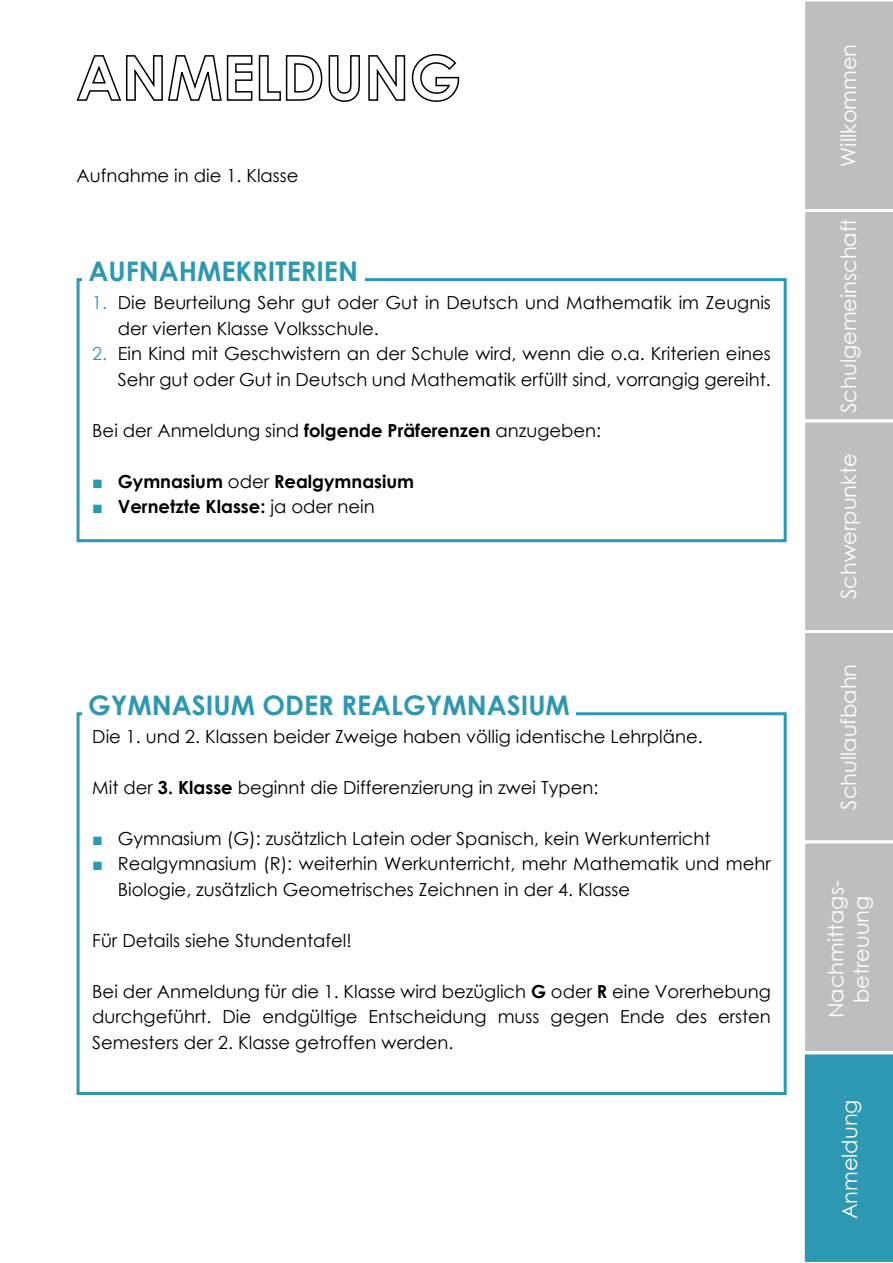
<style>
.page{position:relative;width:893px;height:1263px;background:#fff}
.page>*{position:absolute;margin:0;border:0;box-sizing:border-box;transform-origin:0 0}
.t1{font:700 27px "Century Gothic";color:#2d98b2}
.t2{font:21px/25.2px "Century Gothic";color:#fff;text-align:center}
.t3{font:18px/25.5px "Century Gothic";color:#000}
.t4{font:700 18px "Century Gothic";color:#000}
.s1{color:#2d98b2}
.s2{font-weight:700}
.s3{font-weight:400;color:#2d98b2}
.s4{font-weight:400}
</style>
<div class="page">
<svg style="left:76px;top:54px;width:384px;height:48px"></svg>
<svg style="left:804px;top:1px;width:89px;height:1261px;background:#a6b9bf"></svg>
<div style="left:77px;top:278px;width:710px;height:264px;border:3px solid #2d98b2"></div>
<div style="left:82px;top:260px;width:282px;height:34px;background:#fff"></div>
<div style="left:77px;top:712px;width:710px;height:383px;border:3px solid #2d98b2"></div>
<div style="left:82px;top:695px;width:494px;height:34px;background:#fff"></div>
<p class="t3" style="left:77px;top:162px;width:224px">Aufnahme in die 1. Klasse</p>
<h1 class="t1" style="left:89px;top:250px;width:271px">AUFNAHMEKRITERIEN</h1>
<p class="t3" style="left:118px;top:289px;width:655px;text-indent:-26px"><span class="s1">1.</span> Die Beurteilung Sehr gut oder Gut in Deutsch und Mathematik im Zeugnis der vierten Klasse Volksschule.</p>
<p class="t3" style="left:92px;top:340px;width:680px;text-align:right"><span class="s1">2.</span> Ein Kind mit Geschwistern an der Schule wird, wenn die o.a. Kriterien eines<br>Sehr gut oder Gut in Deutsch und Mathematik erfüllt sind, vorrangig gereiht.</p>
<p class="t3" style="left:92px;top:417px;width:510px">Bei der Anmeldung sind <span class="s2">folgende Präferenzen</span> anzugeben:</p>
<p class="t4" style="left:92px;top:467px;width:323px"><span class="s3">■</span> Gymnasium <span class="s4">oder</span> Realgymnasium</p>
<p class="t4" style="left:92px;top:493px;width:284px"><span class="s3">■</span> Vernetzte Klasse: <span class="s4">ja oder nein</span></p>
<h1 class="t1" style="left:88px;top:684px;width:483px">GYMNASIUM ODER REALGYMNASIUM</h1>
<p class="t3" style="left:92px;top:723px;width:612px">Die 1. und 2. Klassen beider Zweige haben völlig identische Lehrpläne.</p>
<p class="t3" style="left:92px;top:774px;width:508px">Mit der <span class="s2">3. Klasse</span> beginnt die Differenzierung in zwei Typen:</p>
<p class="t3" style="left:92px;top:825px;width:620px"><span class="s1">■</span> Gymnasium (G): zusätzlich Latein oder Spanisch, kein Werkunterricht</p>
<p class="t3" style="left:118px;top:850px;width:655px;text-indent:-26px"><span class="s1">■</span> Realgymnasium (R): weiterhin Werkunterricht, mehr Mathematik und mehr<br>Biologie, zusätzlich Geometrisches Zeichnen in der 4. Klasse</p>
<p class="t3" style="left:92px;top:927px;width:261px">Für Details siehe Stundentafel!</p>
<p class="t3" style="left:92px;top:978px;width:680px;text-align:justify">Bei der Anmeldung für die 1. Klasse wird bezüglich <span class="s2">G</span> oder <span class="s2">R</span> eine Vorerhebung durchgeführt. Die endgültige Entscheidung muss gegen Ende des ersten Semesters der 2. Klasse getroffen werden.</p>
<p class="t2" style="left:836px;top:167px;width:124px;rotate:-90deg">Willkommen</p>
<p class="t2" style="left:836px;top:413px;width:196px;rotate:-90deg">Schulgemeinschaft</p>
<p class="t2" style="left:836px;top:599px;width:147px;rotate:-90deg">Schwerpunkte</p>
<p class="t2" style="left:836px;top:810px;width:148px;rotate:-90deg">Schullaufbahn</p>
<p class="t2" style="left:823px;top:1018px;width:140px;rotate:-90deg">Nachmittags&shy;betreuung</p>
<p class="t2" style="left:834px;top:1218px;width:121px;rotate:-90deg">Anmeldung</p>
<p class="t2" style="left:837px;top:1219px;width:121px;rotate:-90deg">Anmeldung</p>
</div>
